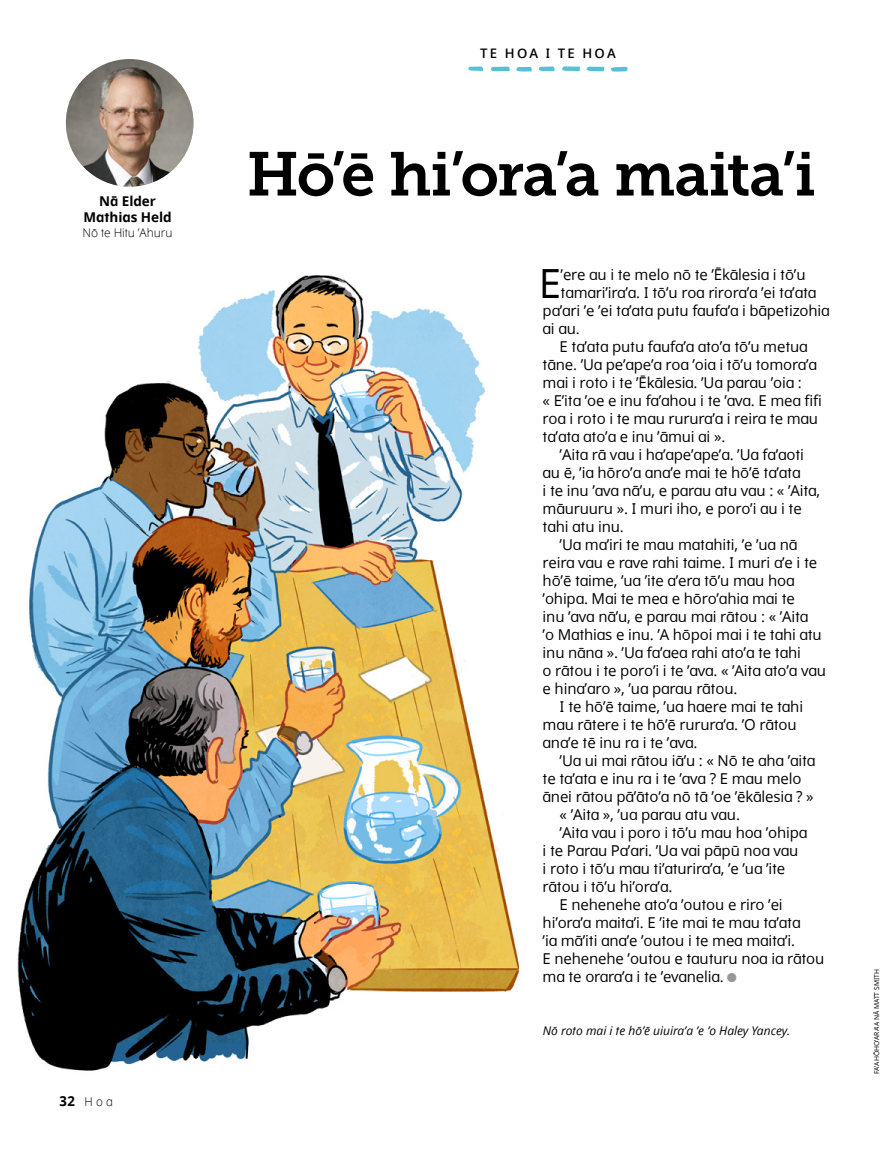
<style>
.page{position:relative;width:893px;height:1161px;background:#fff}
.page>*{position:absolute;margin:0;border:0;box-sizing:border-box;transform-origin:0 0}
.artcl1_h1_next_Museo{font:61.5px "Museo Slablds Lat 700";letter-spacing:-.02em;color:#000}
.artcl1_p1_first{font:40.2px "Dots Solidlds Lat";color:#000}
.artcl1_p1{font:15px/18px "Dots Solidlds Lat";letter-spacing:-.01em;color:#000}
.artcl1_p1_first-2{font:15px "Dots Solidlds Lat";letter-spacing:-.01em;color:#000}
.artlc1_p1_author-name{font:700 13.5px/15.8px "Dots Solidlds Lat";letter-spacing:-.005em;color:#000;text-align:center}
.p1_series-title__articl1_and_articl2{font:600 13.2px "Dots Solidlds Lat";letter-spacing:.175em;color:#000}
.t1{font:300 12.3px "Dots Solidlds Lat";color:#000;scale:.95 1}
.artcl1_p1_event{font:italic 12px "Dots Solidlds Lat";color:#000}
.artcl1_p1_author-role{font:300 12px "Dots Solidlds Lat";letter-spacing:-.005em;color:#000}
.p1_figure_image_credit_first{font:6.75px "Dots Solidlds Lat";color:#000}
.s1{font-weight:700;font-size:13.8px}
.s2{font-family:"Ding P Ilds Dpi";font-size:12.75px;color:#969798}
</style>
<div class="page">
<img style="left:17px;top:275px;width:502px;height:796px">
<svg style="left:491px;top:67px;width:19px;height:4px"></svg>
<svg style="left:562px;top:66px;width:66px;height:6px"></svg>
<svg style="left:516px;top:67px;width:16px;height:5px"></svg>
<svg style="left:538px;top:66px;width:17px;height:5px"></svg>
<svg style="left:468px;top:66px;width:15px;height:5px"></svg>
<img style="left:66px;top:59px;width:127px;height:128px;border-radius:64px">
<p class="artlc1_p1_author-name" style="left:84px;top:194px;width:90px">Nā Elder<br>Mathias Held</p>
<p class="artcl1_p1_author-role" style="left:83px;top:224px;width:91px">Nō te Hitu ’Ahuru</p>
<p class="t1" style="left:60px;top:1092px;width:58px"><span class="s1">32</span> Hoa</p>
<p class="p1_series-title__articl1_and_articl2" style="left:480px;top:44px;width:137px">TE HOA I TE HOA</p>
<p class="artcl1_h1_next_Museo" style="left:247px;top:125px;width:571px">Hō’ē hi’ora’a maita’i</p>
<p class="artcl1_p1_first" style="left:539px;top:254px;width:24px">E</p>
<p class="artcl1_p1_first-2" style="left:561px;top:263px;width:246px">’ere au i te melo nō te ’Ēkālesia i tō’u</p>
<p class="artcl1_p1_first-2" style="left:561px;top:281px;width:257px">tamari’ira’a. I tō’u roa rirora’a ’ei ta’ata</p>
<p class="artcl1_p1_first-2" style="left:543px;top:299px;width:288px">pa’ari ’e ’ei ta’ata putu faufa’a i bāpetizohia</p>
<p class="artcl1_p1_first-2" style="left:543px;top:317px;width:39px">ai au.</p>
<p class="artcl1_p1" style="left:543px;top:337px;width:281px;text-indent:17px">E ta’ata putu faufa’a ato’a tō’u metua tāne. ’Ua pe’ape’a roa ’oia i tō’u tomora’a mai i roto i te ’Ēkālesia. ’Ua parau ’oia :<br>« E’ita ’oe e inu fa’ahou i te ’ava. E mea fifi roa i roto i te mau rurura’a i reira te mau ta’ata ato’a e inu ’āmui ai ».</p>
<p class="artcl1_p1" style="left:543px;top:445px;width:279px;text-indent:17px">’Aita rā vau i ha’ape’ape’a. ’Ua fa’aoti au ē, ’ia hōro’a ana’e mai te hō’ē ta’ata<br>i te inu ’ava nā’u, e parau atu vau : « ’Aita, māuruuru ». I muri iho, e poro’i au i te tahi atu inu.</p>
<p class="artcl1_p1" style="left:543px;top:535px;width:285px;text-indent:17px">’Ua ma’iri te mau matahiti, ’e ’ua nā reira vau e rave rahi taime. I muri a’e i te hō’ē taime, ’ua ’ite a’era tō’u mau hoa ’ohipa. Mai te mea e hōro’ahia mai te<br>inu ’ava nā’u, e parau mai rātou : « ’Aita<br>’o Mathias e inu. ’A hōpoi mai i te tahi atu inu nāna ». ’Ua fa’aea rahi ato’a te tahi<br>o rātou i te poro’i i te ’ava. « ’Aita ato’a vau e hina’aro », ’ua parau rātou.</p>
<p class="artcl1_p1" style="left:543px;top:697px;width:262px;text-indent:17px">I te hō’ē taime, ’ua haere mai te tahi mau rātere i te hō’ē rurura’a. ’O rātou ana’e tē inu ra i te ’ava.</p>
<p class="artcl1_p1" style="left:543px;top:751px;width:274px;text-indent:17px">’Ua ui mai rātou iā’u : « Nō te aha ’aita te ta’ata e inu ra i te ’ava ? E mau melo ānei rātou pā’āto’a nō tā ’oe ’ēkālesia ? »</p>
<p class="artcl1_p1" style="left:560px;top:805px;width:182px">« ’Aita », ’ua parau atu vau.</p>
<p class="artcl1_p1" style="left:543px;top:823px;width:266px;text-indent:17px">’Aita vau i poro i tō’u mau hoa ’ohipa i te Parau Pa’ari. ’Ua vai pāpū noa vau<br>i roto i tō’u mau ti’aturira’a, ’e ’ua ’ite rātou i tō’u hi’ora’a.</p>
<p class="artcl1_p1" style="left:543px;top:895px;width:283px;text-indent:17px">E nehenehe ato’a ’outou e riro ʼei hi’ora’a maita’i. E ’ite mai te mau ta’ata<br>’ia mā’iti ana’e ’outou i te mea maita’i.<br>E nehenehe ’outou e tauturu noa ia rātou ma te orara’a i te ’evanelia. <span class="s2">●</span></p>
<p class="artcl1_p1_event" style="left:543px;top:1022px;width:249px">Nō roto mai i te hō’ē uiuira’a ’e ’o Haley Yancey.</p>
<p class="p1_figure_image_credit_first" style="left:872px;top:1074px;width:106px;rotate:-90deg">FA’AHŌHO’ARA’A NĀ MATT SMITH</p>
</div>
